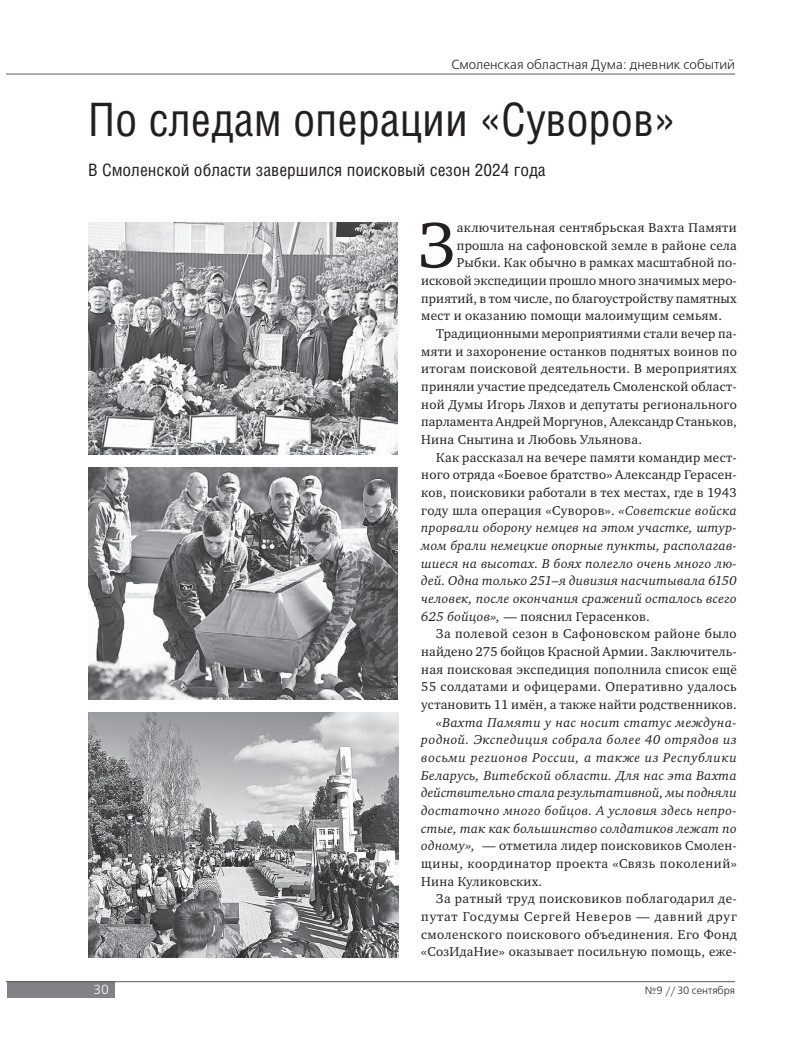
<style>
.page{position:relative;width:798px;height:1063px;background:#fff}
.page>*{position:absolute;margin:0;border:0;box-sizing:border-box;transform-origin:0 0}
.t1{font:65.88px "Charter ITC";color:#231f20}
.t2{font:46.12px "Helios Cond";color:#231f20}
.t3{font:17.12px "Helios Cond";color:#231f20;scale:1.05 1}
.t4{font:13.12px/17.6px "Charter ITC";letter-spacing:.02em;color:#231f20;text-align:justify}
.t5{font:italic 13.12px/17.6px "Charter ITC";letter-spacing:.02em;color:#231f20;text-align:justify}
.t6{font:13.12px "Free Set C";color:#231f20}
.t7{font:13.12px "Free Set C";color:#fff}
.t8{font:10.5px "Free Set C";color:#231f20}
.s1{font-style:italic}
.s2{font-style:normal}
</style>
<div class="page">
<div style="left:7px;top:982px;width:108px;height:16px;background:#808285"></div>
<hr style="left:7px;top:981px;width:727px;height:1px;background:#58595b">
<hr style="left:7px;top:74px;width:727px;height:1px;background:#58595b">
<img style="left:88px;top:712px;width:310px;height:245px">
<img style="left:88px;top:468px;width:309px;height:232px">
<img style="left:88px;top:222px;width:309px;height:232px">
<p class="t6" style="left:451px;top:59px;width:285px">Смоленская областная Дума: дневник событий</p>
<h2 class="t2" style="left:88px;top:103px;width:589px">По следам операции «Суворов»</h2>
<h3 class="t3" style="left:88px;top:164px;width:437px">В Смоленской области завершился поисковый сезон 2024 года</h3>
<h1 class="t1" style="left:418px;top:215px;width:38px">З</h1>
<p class="t4" style="left:456px;top:220px;width:281px">аключительная сентябрьская Вахта Памяти</p>
<p class="t4" style="left:456px;top:237px;width:281px">прошла на сафоновской земле в районе села</p>
<p class="t4" style="left:456px;top:255px;width:281px">Рыбки. Как обычно в рамках масштабной по-</p>
<p class="t4" style="left:421px;top:273px;width:317px">исковой экспедиции прошло много значимых меро-</p>
<p class="t4" style="left:421px;top:290px;width:317px">приятий, в том числе, по благоустройству памятных</p>
<p class="t4" style="left:421px;top:308px;width:302px">мест и оказанию помощи малоимущим семьям.</p>
<p class="t4" style="left:436px;top:326px;width:302px">Традиционными мероприятиями стали вечер па-</p>
<p class="t4" style="left:421px;top:343px;width:317px">мяти и захоронение останков поднятых воинов по</p>
<p class="t4" style="left:421px;top:361px;width:317px">итогам поисковой деятельности. В мероприятиях</p>
<p class="t4" style="left:421px;top:379px;width:317px">приняли участие председатель Смоленской област-</p>
<p class="t4" style="left:421px;top:396px;width:317px">ной Думы Игорь Ляхов и депутаты регионального</p>
<p class="t4" style="left:421px;top:414px;width:317px">парламента Андрей Моргунов, Александр Станьков,</p>
<p class="t4" style="left:421px;top:432px;width:222px">Нина Снытина и Любовь Ульянова.</p>
<p class="t4" style="left:436px;top:449px;width:302px">Как рассказал на вечере памяти командир мест-</p>
<p class="t4" style="left:421px;top:467px;width:317px">ного отряда «Боевое братство» Александр Герасен-</p>
<p class="t4" style="left:421px;top:485px;width:317px">ков, поисковики работали в тех местах, где в 1943</p>
<p class="t4" style="left:421px;top:502px;width:317px">году шла операция «Суворов». <span class="s1">«Советские войска</span></p>
<p class="t5" style="left:421px;top:520px;width:317px">прорвали оборону немцев на этом участке, штур-</p>
<p class="t5" style="left:421px;top:538px;width:317px">мом брали немецкие опорные пункты, располагав-</p>
<p class="t5" style="left:421px;top:555px;width:317px">шиеся на высотах. В боях полегло очень много лю-</p>
<p class="t5" style="left:421px;top:573px;width:317px">дей. Одна только 251–я дивизия насчитывала 6150</p>
<p class="t5" style="left:421px;top:591px;width:317px">человек, после окончания сражений осталось всего</p>
<p class="t4" style="left:421px;top:608px;width:230px"><span class="s1">625 бойцов»,</span> — пояснил Герасенков.</p>
<p class="t4" style="left:436px;top:626px;width:302px">За полевой сезон в Сафоновском районе было</p>
<p class="t4" style="left:421px;top:644px;width:317px">найдено 275 бойцов Красной Армии. Заключитель-</p>
<p class="t4" style="left:421px;top:661px;width:317px">ная поисковая экспедиция пополнила список ещё</p>
<p class="t4" style="left:421px;top:679px;width:317px">55 солдатами и офицерами. Оперативно удалось</p>
<p class="t4" style="left:421px;top:697px;width:317px">установить 11 имён, а также найти родственников.</p>
<p class="t5" style="left:421px;top:714px;width:317px;text-indent:15px">«Вахта Памяти у нас носит статус междуна&shy;родной. Экспедиция собрала более 40 отрядов из восьми регионов России, а также из Республики Беларусь, Витебской области. Для нас эта Вахта действительно стала результативной, мы подняли достаточно много бойцов. А условия здесь непро&shy;стые, так как большинство солдатиков лежат по одному», <span class="s2">— отметила лидер поисковиков Смолен&shy;щины, координатор проекта «Связь поколений» Нина Куликовских.</span></p>
<p class="t4" style="left:421px;top:891px;width:317px;text-indent:15px">За ратный труд поисковиков поблагодарил де&shy;путат Госдумы Сергей Неверов — давний друг смоленского поискового объединения. Его Фонд «СозИдаНие» оказывает посильную помощь, еже-</p>
<p class="t7" style="left:94px;top:984px;width:16px">30</p>
<p class="t8" style="left:644px;top:986px;width:92px">№9 // 30 сентября</p>
</div>
